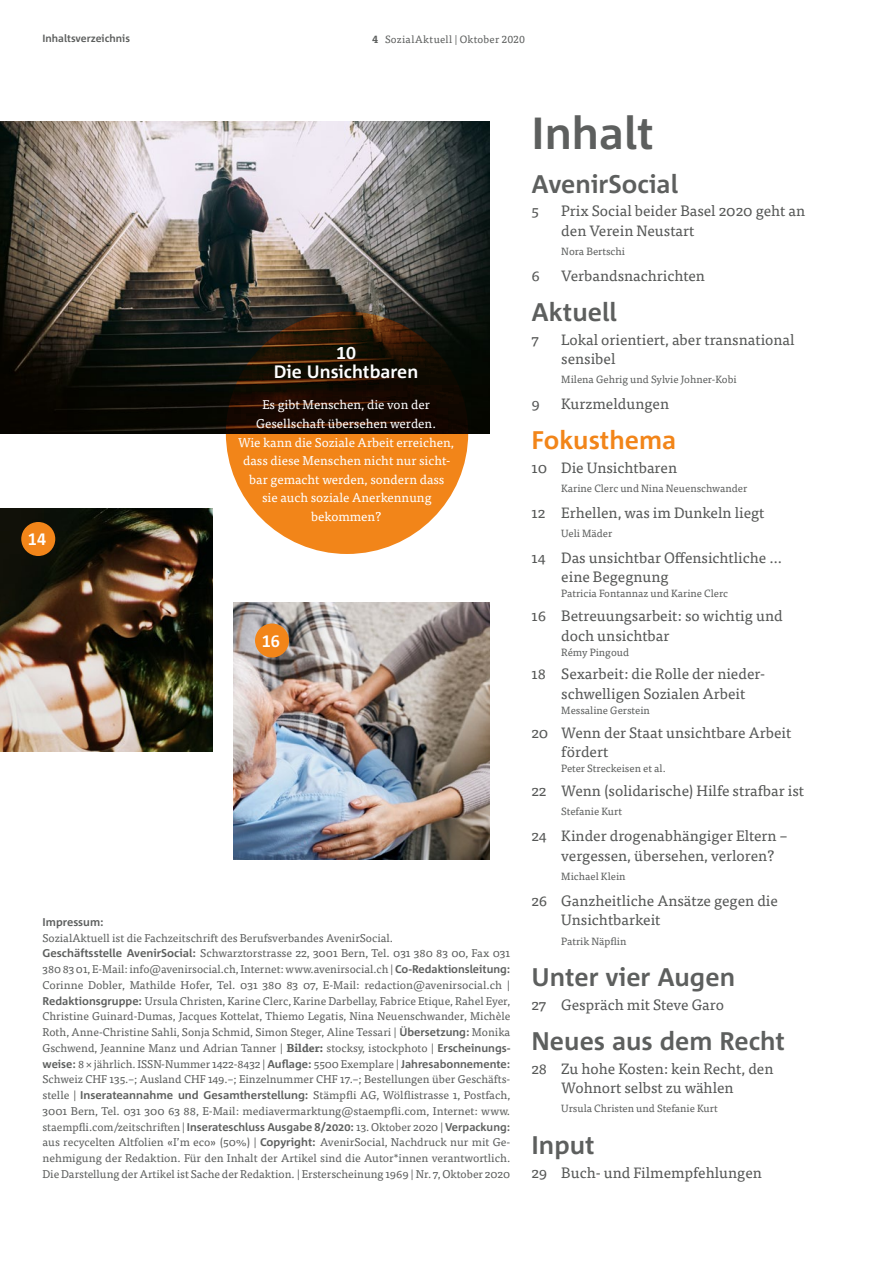
<style>
.page{position:relative;width:893px;height:1263px;background:#fff}
.page>*{position:absolute;margin:0;border:0;box-sizing:border-box;transform-origin:0 0}
.t1{font:700 45px "Corpid Office C1";color:#5d5f5e}
.t2{font:700 25.5px "Corpid Office C1";color:#5d5f5e}
.t3{font:700 25.5px "Corpid Office C1";color:#f28519}
.t4{font:700 18px/19.5px "Corpid Office C1";color:#fff;text-align:center}
.t5{font:700 16.5px "Corpid Office C1";color:#fff}
.t6{font:15px/19.5px "Tisa Pro";color:#555756}
.t7{font:12.75px/18.6px "Tisa Pro";color:#fff;text-align:center}
.t8{font:11.25px/15.8px "Tisa Pro";color:#5d5f5e}
.t9{font:700 11.25px "Corpid Office C1";color:#5d5f5e}
.t10{font:10.5px "Tisa Pro";color:#5d5f5e}
.t11{font:10.5px "Tisa Pro";letter-spacing:.025em;color:#5d5f5e}
.t12{font:700 10.5px "Corpid Office C1";color:#5d5f5e}
.s1{font-weight:700}
.s2{font-family:"Corpid Office C1";font-weight:700}
</style>
<div class="page">
<img style="left:0;top:121px;width:489px;height:313px">
<img style="left:0;top:509px;width:213px;height:243px">
<img style="left:234px;top:602px;width:255px;height:257px">
<svg style="left:226px;top:312px;width:242px;height:242px;background:#88490e"></svg>
<div style="left:255px;top:623px;width:34px;height:34px;background:#f28519;border-radius:50%"></div>
<div style="left:21px;top:522px;width:34px;height:34px;background:#f28519;border-radius:50%"></div>
<p class="t12" style="left:43px;top:32px;width:89px">Inhaltsverzeichnis</p>
<p class="t11" style="left:372px;top:31px;width:154px"><span class="s1">4</span> SozialAktuell | Oktober 2020</p>
<h3 class="t5" style="left:28px;top:529px;width:20px">14</h3>
<h3 class="t4" style="left:274px;top:342px;width:146px">10<br>Die Unsichtbaren</h3>
<p class="t7" style="left:238px;top:395px;width:217px">Es gibt Menschen, die von der<br>Gesellschaft übersehen werden.<br>Wie kann die Soziale Arbeit erreichen, dass diese Menschen nicht nur sicht&shy;bar gemacht werden, sondern dass<br>sie auch soziale Anerkennung bekommen?</p>
<h3 class="t5" style="left:262px;top:631px;width:20px">16</h3>
<p class="t9" style="left:43px;top:915px;width:63px">Impressum:</p>
<p class="t8" style="left:43px;top:929px;width:469px">SozialAktuell ist die Fachzeitschrift des Berufsverbandes AvenirSocial.<br><span class="s2">Geschäftsstelle AvenirSocial:</span> Schwarztorstrasse 22, 3001 Bern, Tel. 031 380 83 00, Fax 031<br>380 83 01, E-Mail: info@avenirsocial.ch, Internet: www.avenirsocial.ch | <span class="s2">Co-Redaktionsleitung:<br></span>Corinne Dobler, Mathilde Hofer, Tel. 031 380 83 07, E-Mail: redaction@avenirsocial.ch | <span class="s2">Redaktionsgruppe:</span> Ursula Christen, Karine Clerc, Karine Darbellay, Fabrice Etique, Rahel Eyer, Christine Guinard-Dumas, Jacques Kottelat, Thiemo Legatis, Nina Neuenschwander, Michèle Roth, Anne-Christine Sahli, Sonja Schmid, Simon Steger, Aline Tessari | <span class="s2">Übersetzung:</span> Monika Gschwend, Jeannine Manz und Adrian Tanner | <span class="s1">Bilder:</span> stocksy, istockphoto | <span class="s2">Erscheinungs&shy;weise:</span> 8× jährlich. ISSN-Nummer 1422-8432 | <span class="s2">Auflage:</span> 5500 Exemplare | <span class="s2">Jahresabonnemente:<br></span>Schweiz CHF 135.–; Ausland CHF 149.–; Einzelnummer CHF 17.–; Bestellungen über Geschäfts&shy;stelle | <span class="s2">Inserateannahme und Gesamtherstellung:</span> Stämpfli AG, Wölflistrasse 1, Postfach, 3001 Bern, Tel. 031 300 63 88, E-Mail: mediavermarktung@staempfli.com, Internet: www. staempfli.com/zeitschriften | <span class="s2">Inserateschluss Ausgabe 8/2020:</span> 13. Oktober 2020 | <span class="s2">Verpackung: </span>aus recycelten Altfolien «I’m eco» (50%) | <span class="s2">Copyright:</span> AvenirSocial, Nachdruck nur mit Ge&shy;nehmigung der Redaktion. Für den Inhalt der Artikel sind die Autor*innen verantwortlich.<br>Die Darstellung der Artikel ist Sache der Redaktion. | Ersterscheinung 1969 | Nr. 7, Oktober 2020</p>
<h1 class="t1" style="left:531px;top:105px;width:124px">Inhalt</h1>
<h2 class="t2" style="left:531px;top:168px;width:148px">AvenirSocial</h2>
<h3 class="t6" style="left:531px;top:200px;width:9px">5</h3>
<h3 class="t6" style="left:561px;top:200px;width:245px">Prix Social beider Basel 2020 geht an den Verein Neustart</h3>
<p class="t10" style="left:561px;top:244px;width:65px">Nora Bertschi</p>
<h3 class="t6" style="left:531px;top:265px;width:10px">6</h3>
<h3 class="t6" style="left:561px;top:265px;width:145px">Verbandsnachrichten</h3>
<h2 class="t2" style="left:531px;top:296px;width:87px">Aktuell</h2>
<h3 class="t6" style="left:531px;top:329px;width:9px">7</h3>
<h3 class="t6" style="left:561px;top:329px;width:235px">Lokal orientiert, aber transnational sensibel</h3>
<p class="t10" style="left:561px;top:372px;width:177px">Milena Gehrig und Sylvie Johner-Kobi</p>
<h3 class="t6" style="left:531px;top:393px;width:10px">9</h3>
<h3 class="t6" style="left:561px;top:393px;width:109px">Kurzmeldungen</h3>
<h2 class="t3" style="left:531px;top:424px;width:146px">Fokusthema</h2>
<h3 class="t6" style="left:531px;top:457px;width:147px">10 Die Unsichtbaren</h3>
<p class="t10" style="left:561px;top:480px;width:187px">Karine Clerc und Nina Neuenschwander</p>
<h3 class="t6" style="left:531px;top:502px;width:234px">12 Erhellen, was im Dunkeln liegt</h3>
<p class="t10" style="left:561px;top:526px;width:53px">Ueli Mäder</p>
<h3 class="t6" style="left:561px;top:547px;width:222px;text-indent:-30px">14 Das unsichtbar Offensichtliche … eine Begegnung</h3>
<p class="t10" style="left:561px;top:586px;width:168px">Patricia Fontannaz und Karine Clerc</p>
<h3 class="t6" style="left:561px;top:605px;width:223px;text-indent:-30px">16 Betreuungsarbeit: so wichtig und doch unsichtbar</h3>
<p class="t10" style="left:561px;top:644px;width:69px">Rémy Pingoud</p>
<h3 class="t6" style="left:561px;top:664px;width:205px;text-indent:-30px">18 Sexarbeit: die Rolle der nieder&shy;schwelligen Sozialen Arbeit</h3>
<p class="t10" style="left:561px;top:702px;width:90px">Messaline Gerstein</p>
<h3 class="t6" style="left:561px;top:722px;width:232px;text-indent:-30px">20 Wenn der Staat unsichtbare Arbeit fördert</h3>
<p class="t10" style="left:561px;top:761px;width:106px">Peter Streckeisen et al.</p>
<h3 class="t6" style="left:531px;top:780px;width:274px">22 Wenn (solidarische) Hilfe strafbar ist</h3>
<p class="t10" style="left:561px;top:804px;width:62px">Stefanie Kurt</p>
<h3 class="t6" style="left:561px;top:825px;width:227px;text-indent:-30px">24 Kinder drogenabhängiger Eltern – vergessen, übersehen, verloren?</h3>
<p class="t10" style="left:561px;top:868px;width:66px">Michael Klein</p>
<h3 class="t6" style="left:561px;top:890px;width:218px;text-indent:-30px">26 Ganzheitliche Ansätze gegen die<br>Unsichtbarkeit</h3>
<p class="t10" style="left:561px;top:933px;width:67px">Patrik Näpflin</p>
<h2 class="t2" style="left:531px;top:961px;width:205px">Unter vier Augen</h2>
<h3 class="t6" style="left:531px;top:994px;width:194px">27 Gespräch mit Steve Garo</h3>
<h2 class="t2" style="left:531px;top:1025px;width:255px">Neues aus dem Recht</h2>
<h3 class="t6" style="left:561px;top:1058px;width:214px;text-indent:-30px">28 Zu hohe Kosten: kein Recht, den<br>Wohnort selbst zu wählen</h3>
<p class="t10" style="left:561px;top:1101px;width:158px">Ursula Christen und Stefanie Kurt</p>
<h2 class="t2" style="left:531px;top:1129px;width:65px">Input</h2>
<h3 class="t6" style="left:531px;top:1162px;width:232px">29 Buch- und Filmempfehlungen</h3>
</div>
